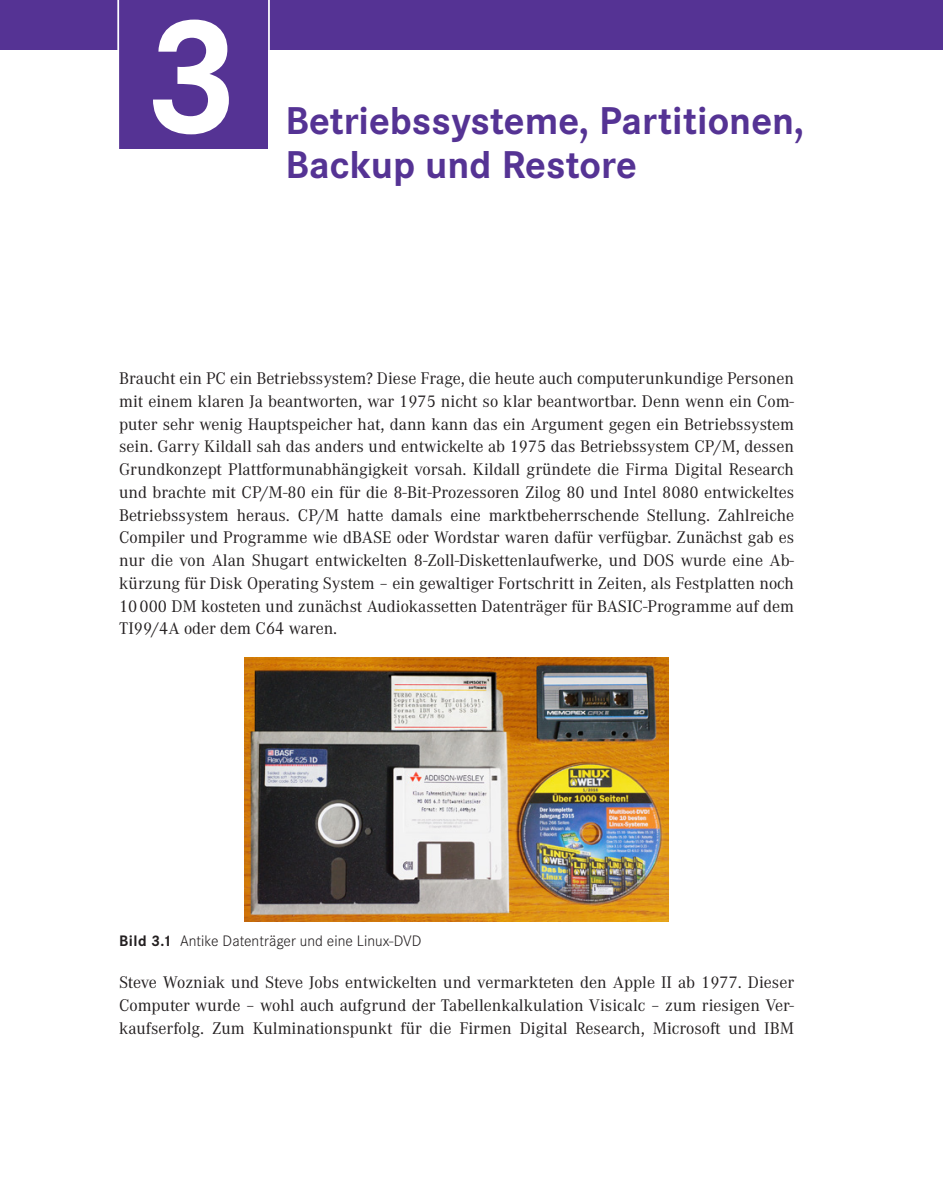
<style>
.page{position:relative;width:943px;height:1191px;background:#fff}
.page>*{position:absolute;margin:0;border:0;box-sizing:border-box;transform-origin:0 0}
.t1{font:700 169.75px "Corporate S Pro";color:#fff}
.t2{font:700 40.25px/43.8px "Corporate S Pro";color:#553394}
.t3{font:17.5px/22.8px "Corporate A Pro";color:#231f20}
.t4{font:300 15.75px "Corporate S Pro";color:#231f20}
.s1{font-weight:700}
</style>
<div class="page">
<div style="left:0;top:0;width:943px;height:50px;background:#553394"></div>
<div style="left:119px;top:0;width:149px;height:149px;background:#553394"></div>
<hr style="left:117px;top:0;width:2px;height:187px;background:#fff">
<hr style="left:268px;top:0;width:2px;height:149px;background:#fff">
<img style="left:244px;top:657px;width:424px;height:264px">
<h1 class="t1" style="left:144px;top:-57px;width:98px">3</h1>
<h2 class="t2" style="left:285px;top:96px;width:520px">Betriebssysteme, Partitionen,<br>Backup und Restore</h2>
<p class="t3" style="left:119px;top:366px;width:676px">Braucht ein PC ein Betriebssystem? Diese Frage, die heute auch computerunkundige Personen mit einem klaren Ja beantworten, war 1975 nicht so klar beantwortbar. Denn wenn ein Com&shy;puter sehr wenig Hauptspeicher hat, dann kann das ein Argument gegen ein Betriebssystem sein. Garry Kildall sah das anders und entwickelte ab 1975 das Betriebssystem CP/M, dessen Grundkonzept Plattformunabhängigkeit vorsah. Kildall gründete die Firma Digital Research und brachte mit CP/M-80 ein für die 8-Bit-Prozessoren Zilog 80 und Intel 8080 entwickeltes Betriebssystem heraus. CP/M hatte damals eine marktbeherrschende Stellung. Zahlreiche Compiler und Programme wie dBASE oder Wordstar waren dafür verfügbar. Zunächst gab es nur die von Alan Shugart entwickelten 8-Zoll-Diskettenlaufwerke, und DOS wurde eine Ab-- kürzung für Disk Operating System – ein gewaltiger Fortschritt in Zeiten, als Festplatten noch 10 000 DM kosteten und zunächst Audiokassetten Datenträger für BASIC-Programme auf dem TI99/4A oder dem C64 waren.</p>
<p class="t4" style="left:119px;top:929px;width:304px"><span class="s1">Bild 3.1</span> Antike Datenträger und eine Linux-DVD</p>
<p class="t3" style="left:119px;top:970px;width:676px;text-align:justify">Steve Wozniak und Steve Jobs entwickelten und vermarkteten den Apple II ab 1977. Dieser Computer wurde – wohl auch aufgrund der Tabellenkalkulation Visicalc – zum riesigen Ver&shy;kaufserfolg. Zum Kulminationspunkt für die Firmen Digital Research, Microsoft und IBM</p>
</div>
